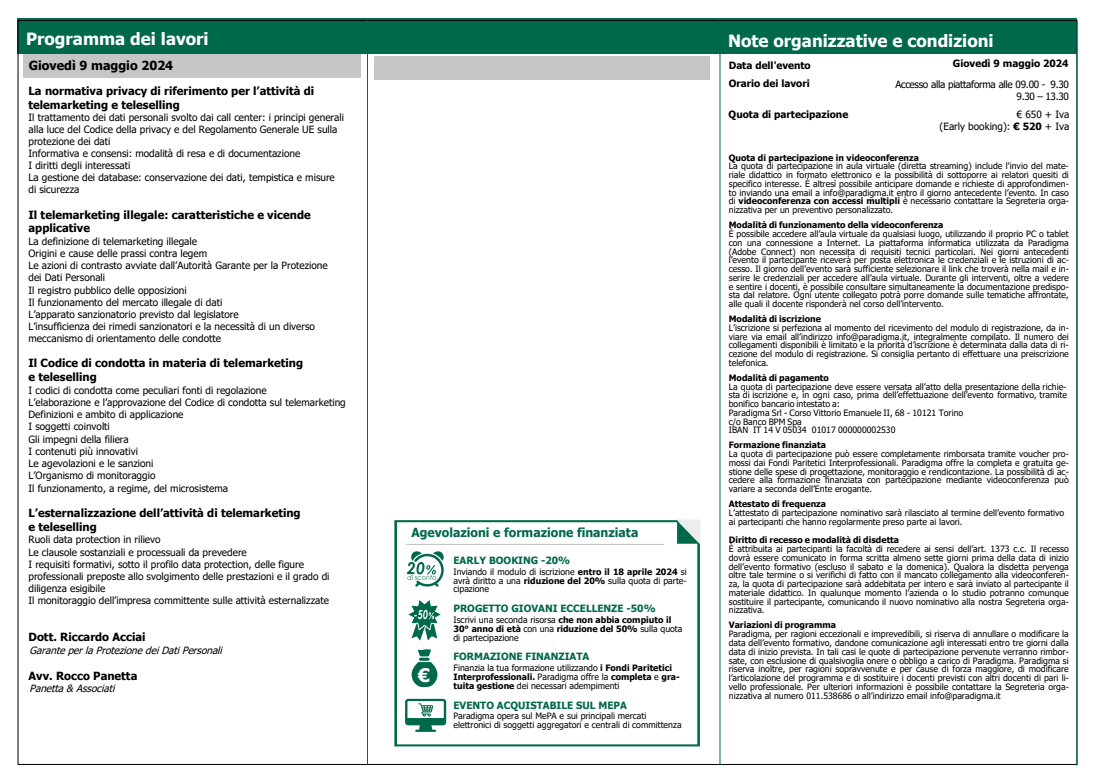
<style>
.page{position:relative;width:1095px;height:780px;background:#fff}
.page>*{position:absolute;margin:0;border:0;box-sizing:border-box;transform-origin:0 0}
.t1{font:700 18.62px "Tahoma";color:#fff}
.t2{font:700 16.88px "Tahoma";color:#fff}
.t3{font:700 12.5px "Tahoma";color:#00684b}
.t4{font:700 12.5px "Tahoma";color:#000}
.t5{font:700 11.25px/13.5px "Tahoma";color:#000}
.t6{font:10px/12.1px "Tahoma";color:#000}
.t7{font:700 10px "Tahoma";color:#00684b}
.t8{font:italic 10px "Tahoma";color:#000}
.t9{font:700 10px/18.2px "Tahoma";color:#000}
.t10{font:10px/12px "Tahoma";letter-spacing:-.03em;color:#000;text-align:right}
.t11{font:700 10px "Tahoma";color:#000}
.t12{font:8.75px/8.8px "Tahoma";color:#000;text-align:justify}
.t13{font:700 8.75px "Tahoma";color:#000}
.s1{font-weight:700}
</style>
<div class="page">
<div style="left:23px;top:54px;width:338px;height:24px;background:#c6c6c6"></div>
<div style="left:18px;top:18px;width:1059px;height:35px;background:#00684b"></div>
<hr style="left:367px;top:20px;width:1px;height:744px;background:#00684b">
<hr style="left:720px;top:20px;width:1px;height:744px;background:#00684b">
<hr style="left:1076px;top:21px;width:1px;height:744px;background:#00684b">
<div style="left:375px;top:56px;width:335px;height:23px;background:#c6c6c6"></div>
<div style="left:394px;top:520px;width:306px;height:226px;border:2px solid #00684b"></div>
<svg style="left:676px;top:519px;width:24px;height:25px"></svg>
<hr style="left:406px;top:544px;width:258px;height:1px;background:#c6c6c6">
<svg style="left:408px;top:600px;width:33px;height:88px"></svg>
<svg style="left:405px;top:698px;width:41px;height:33px"></svg>
<svg style="left:407px;top:551px;width:37px;height:36px"></svg>
<h2 class="t2" style="left:26px;top:27px;width:184px">Programma dei lavori</h2>
<h2 class="t2" style="left:728px;top:29px;width:267px">Note organizzative e condizioni</h2>
<p class="t11" style="left:953px;top:56px;width:117px">Giovedì 9 maggio 2024</p>
<h3 class="t4" style="left:29px;top:57px;width:146px">Giovedì 9 maggio 2024</h3>
<p class="t9" style="left:729px;top:56px;width:84px">Data dell'evento<br>Orario dei lavori</p>
<p class="t9" style="left:729px;top:105px;width:121px">Quota di partecipazione</p>
<p class="t13" style="left:729px;top:151px;width:192px">Quota di partecipazione in videoconferenza</p>
<p class="t12" style="left:729px;top:162px;width:342px">La quota di partecipazione in aula virtuale (diretta streaming) include l'invio del mate&shy;riale didattico in formato elettronico e la possibilità di sottoporre ai relatori quesiti di specifico interesse. È altresì possibile anticipare domande e richieste di approfondimen&shy;to inviando una email a info@paradigma.it entro il giorno antecedente l’evento. In caso di <span class="s1">videoconferenza con accessi multipli</span> è necessario contattare la Segreteria orga&shy;nizzativa per un preventivo personalizzato.</p>
<p class="t13" style="left:729px;top:219px;width:216px">Modalità di funzionamento della videoconferenza</p>
<p class="t12" style="left:729px;top:230px;width:342px">È possibile accedere all’aula virtuale da qualsiasi luogo, utilizzando il proprio PC o tablet con una connessione a Internet. La piattaforma informatica utilizzata da Paradigma (Adobe Connect) non necessita di requisiti tecnici particolari. Nei giorni antecedenti l’evento il partecipante riceverà per posta elettronica le credenziali e le istruzioni di ac&shy;cesso. Il giorno dell’evento sarà sufficiente selezionare il link che troverà nella mail e in&shy;serire le credenziali per accedere all’aula virtuale. Durante gli interventi, oltre a vedere e sentire i docenti, è possibile consultare simultaneamente la documentazione predispo&shy;sta dal relatore. Ogni utente collegato potrà porre domande sulle tematiche affrontate, alle quali il docente risponderà nel corso dell’intervento.</p>
<p class="t13" style="left:729px;top:313px;width:94px">Modalità di iscrizione</p>
<p class="t12" style="left:729px;top:324px;width:342px">L’iscrizione si perfeziona al momento del ricevimento del modulo di registrazione, da in&shy;viare via email all’indirizzo info@paradigma.it, integralmente compilato. Il numero dei collegamenti disponibili è limitato e la priorità d’iscrizione è determinata dalla data di ri&shy;cezione del modulo di registrazione. Si consiglia pertanto di effettuare una preiscrizione telefonica.</p>
<p class="t13" style="left:729px;top:371px;width:102px">Modalità di pagamento</p>
<p class="t12" style="left:729px;top:382px;width:340px;text-align:left">La quota di partecipazione deve essere versata all’atto della presentazione della richie&shy;sta di iscrizione e, in ogni caso, prima dell’effettuazione dell’evento formativo, tramite bonifico bancario intestato a:<br>Paradigma Srl - Corso Vittorio Emanuele II, 68 - 10121 Torino<br>c/o Banco BPM Spa<br>IBAN IT 14 V 05034 01017 000000002530</p>
<p class="t13" style="left:729px;top:439px;width:99px">Formazione finanziata</p>
<p class="t12" style="left:729px;top:450px;width:342px">La quota di partecipazione può essere completamente rimborsata tramite voucher pro&shy;mossi dai Fondi Paritetici Interprofessionali. Paradigma offre la completa e gratuita ge&shy;stione delle spese di progettazione, monitoraggio e rendicontazione. La possibilità di ac&shy;cedere alla formazione finanziata con partecipazione mediante videoconferenza può variare a seconda dell’Ente erogante.</p>
<p class="t13" style="left:729px;top:498px;width:99px">Attestato di frequenza</p>
<p class="t12" style="left:729px;top:509px;width:337px">L’attestato di partecipazione nominativo sarà rilasciato al termine dell’evento formativo ai partecipanti che hanno regolarmente preso parte ai lavori.</p>
<p class="t13" style="left:729px;top:534px;width:172px">Diritto di recesso e modalità di disdetta</p>
<p class="t12" style="left:729px;top:545px;width:342px">È attribuita ai partecipanti la facoltà di recedere ai sensi dell’art. 1373 c.c. Il recesso dovrà essere comunicato in forma scritta almeno sette giorni prima della data di inizio dell’evento formativo (escluso il sabato e la domenica). Qualora la disdetta pervenga oltre tale termine o si verifichi di fatto con il mancato collegamento alla videoconferen&shy;za, la quota di partecipazione sarà addebitata per intero e sarà inviato al partecipante il materiale didattico. In qualunque momento l’azienda o lo studio potranno comunque sostituire il partecipante, comunicando il nuovo nominativo alla nostra Segreteria orga&shy;nizzativa.</p>
<p class="t13" style="left:729px;top:619px;width:109px">Variazioni di programma</p>
<p class="t12" style="left:729px;top:630px;width:342px">Paradigma, per ragioni eccezionali e imprevedibili, si riserva di annullare o modificare la data dell’evento formativo, dandone comunicazione agli interessati entro tre giorni dalla data di inizio prevista. In tali casi le quote di partecipazione pervenute verranno rimbor&shy;sate, con esclusione di qualsivoglia onere o obbligo a carico di Paradigma. Paradigma si riserva inoltre, per ragioni sopravvenute e per cause di forza maggiore, di modificare l’articolazione del programma e di sostituire i docenti previsti con altri docenti di pari li&shy;vello professionale. Per ulteriori informazioni è possibile contattare la Segreteria orga&shy;nizzativa al numero 011.538686 o all’indirizzo email info@paradigma.it</p>
<p class="t10" style="left:895px;top:78px;width:175px">Accesso alla piattaforma alle 09.00 - 9.30<br>9.30 – 13.30</p>
<p class="t5" style="left:29px;top:85px;width:287px">La normativa privacy di riferimento per l’attività di telemarketing e teleselling</p>
<p class="t6" style="left:29px;top:112px;width:317px">Il trattamento dei dati personali svolto dai call center: i principi generali alla luce del Codice della privacy e del Regolamento Generale UE sulla protezione dei dati<br>Informativa e consensi: modalità di resa e di documentazione<br>I diritti degli interessati<br>La gestione dei database: conservazione dei dati, tempistica e misure di sicurezza</p>
<p class="t5" style="left:29px;top:208px;width:284px">Il telemarketing illegale: caratteristiche e vicende applicative</p>
<p class="t6" style="left:29px;top:236px;width:301px">La definizione di telemarketing illegale<br>Origini e cause delle prassi contra legem<br>Le azioni di contrasto avviate dall’Autorità Garante per la Protezione dei Dati Personali<br>Il registro pubblico delle opposizioni<br>Il funzionamento del mercato illegale di dati<br>L’apparato sanzionatorio previsto dal legislatore<br>L’insufficienza dei rimedi sanzionatori e la necessità di un diverso meccanismo di orientamento delle condotte</p>
<p class="t5" style="left:29px;top:357px;width:276px">Il Codice di condotta in materia di telemarketing e teleselling</p>
<p class="t6" style="left:29px;top:384px;width:319px">I codici di condotta come peculiari fonti di regolazione<br>L’elaborazione e l’approvazione del Codice di condotta sul telemarketing Definizioni e ambito di applicazione<br>I soggetti coinvolti<br>Gli impegni della filiera<br>I contenuti più innovativi<br>Le agevolazioni e le sanzioni<br>L’Organismo di monitoraggio<br>Il funzionamento, a regime, del microsistema</p>
<p class="t5" style="left:29px;top:506px;width:274px">L’esternalizzazione dell’attività di telemarketing e teleselling</p>
<p class="t6" style="left:29px;top:534px;width:302px">Ruoli data protection in rilievo<br>Le clausole sostanziali e processuali da prevedere<br>I requisiti formativi, sotto il profilo data protection, delle figure professionali preposte allo svolgimento delle prestazioni e il grado di diligenza esigibile<br>Il monitoraggio dell’impresa committente sulle attività esternalizzate</p>
<p class="t5" style="left:29px;top:631px;width:119px">Dott. Riccardo Acciai</p>
<p class="t8" style="left:30px;top:643px;width:198px">GaranteperlaProtezionedeiDatiPersonali</p>
<p class="t5" style="left:29px;top:669px;width:110px">Avv. Rocco Panetta</p>
<p class="t8" style="left:30px;top:682px;width:90px">Panetta&amp;Associati</p>
<p class="t6" style="left:940px;top:109px;width:131px;text-align:right">€ 650 + Iva<br>(Early booking): <span class="s1">€</span> <span class="s1">520</span> + Iva</p>
<h3 class="t3" style="left:411px;top:523px;width:229px">Agevolazioni e formazione finanziata</h3>
<p class="t7" style="left:453px;top:553px;width:118px">EARLY BOOKING -20%</p>
<p class="t12" style="left:453px;top:567px;width:235px">Inviando il modulo di iscrizione <span class="s1">entro il 18 aprile 2024</span> si avrà diritto a una <span class="s1">riduzione del 20%</span> sulla quota di parte&shy;cipazione</p>
<p class="t7" style="left:453px;top:601px;width:204px">PROGETTO GIOVANI ECCELLENZE -50%</p>
<p class="t12" style="left:453px;top:616px;width:230px;text-align:left">Iscrivi una seconda risorsa <span class="s1">che non abbia compiuto il<br>30° anno di età</span> con una <span class="s1">riduzione del 50%</span> sulla quota di partecipazione</p>
<p class="t7" style="left:453px;top:649px;width:137px">FORMAZIONE FINANZIATA</p>
<p class="t12" style="left:453px;top:664px;width:228px;text-align:left">Finanzia la tua formazione utilizzando <span class="s1">i Fondi Paritetici<br>Interprofessionali.</span> Paradigma offre la <span class="s1">completa</span> e <span class="s1">gra&shy;tuita gestione</span> dei necessari adempimenti</p>
<p class="t7" style="left:453px;top:698px;width:175px">EVENTO ACQUISTABILE SUL MEPA</p>
<p class="t12" style="left:453px;top:712px;width:230px">Paradigma opera sul MePA e sui principali mercati elettronici di soggetti aggregatori e centrali di committenza</p>
<h1 class="t1" style="left:418px;top:662px;width:13px">€</h1>
</div>
